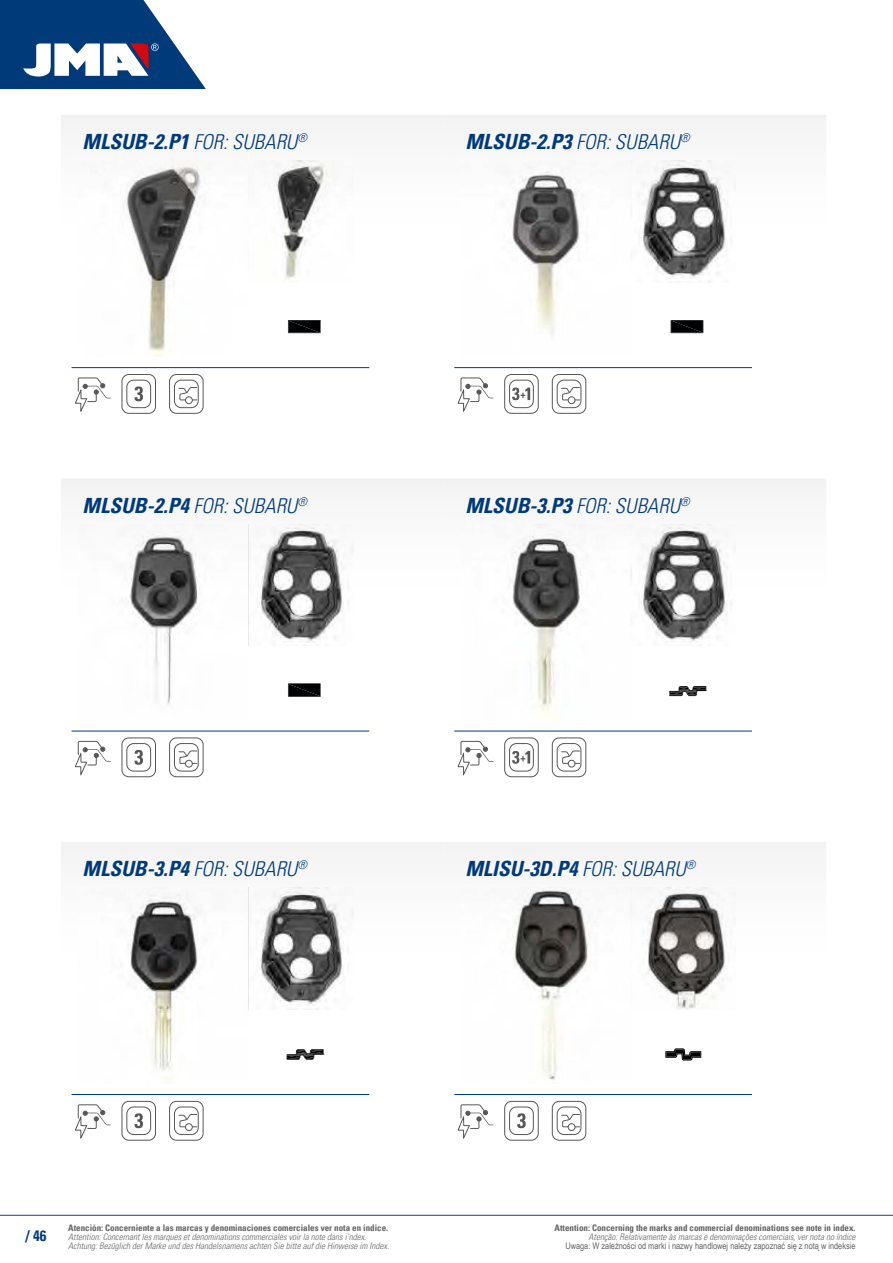
<style>
.page{position:relative;width:893px;height:1263px;background:#fff}
.page>*{position:absolute;margin:0;border:0;box-sizing:border-box;transform-origin:0 0}
.t1{font:italic 700 condensed 21px "Univers LT Std";color:#003a78}
.t2{font:700 condensed 15px "Univers LT Std";color:#003a78}
.t3{font:italic 300 condensed 9px/9px "Univers LT Std";color:#646363}
.t4{font:700 condensed 9px "Univers LT Std";color:#646363}
.t5{font:9px "Arial Narrow";color:#646363}
.s1{font-weight:300;font-size:20.55px}
</style>
<div class="page">
<hr style="left:0;top:1215px;width:893px;height:1px;background:#1d3d90">
<svg style="left:0;top:0;width:206px;height:89px"></svg>
<img style="left:249px;top:161px;width:104px;height:121px">
<img style="left:78px;top:154px;width:170px;height:203px">
<img style="left:78px;top:160px;width:170px;height:141px">
<svg style="left:287px;top:320px;width:34px;height:14px"></svg>
<hr style="left:72px;top:367px;width:297px;height:1px;background:#003a78">
<svg style="left:75px;top:377px;width:36px;height:34px"></svg>
<div style="left:122px;top:374px;width:34px;height:40px;border:1px solid #575756;border-radius:7px"></div>
<div style="left:126px;top:380px;width:25px;height:28px;border:1px solid #575756;border-radius:7px"></div>
<svg style="left:134px;top:386px;width:9px;height:15px"></svg>
<div style="left:169px;top:374px;width:34px;height:40px;border:1px solid #575756;border-radius:7px"></div>
<div style="left:174px;top:380px;width:25px;height:28px;border:1px solid #575756;border-radius:7px"></div>
<div style="left:185px;top:396px;width:8px;height:8px;border:1px solid #575756;border-radius:50%"></div>
<svg style="left:178px;top:387px;width:20px;height:14px"></svg>
<img style="left:632px;top:161px;width:104px;height:121px">
<img style="left:461px;top:154px;width:170px;height:181px">
<img style="left:461px;top:160px;width:170px;height:141px">
<svg style="left:670px;top:320px;width:34px;height:14px"></svg>
<hr style="left:454px;top:367px;width:298px;height:1px;background:#003a78">
<svg style="left:458px;top:377px;width:35px;height:34px"></svg>
<div style="left:504px;top:374px;width:35px;height:40px;border:1px solid #575756;border-radius:7px"></div>
<div style="left:509px;top:380px;width:25px;height:28px;border:1px solid #575756;border-radius:7px"></div>
<svg style="left:512px;top:388px;width:18px;height:12px"></svg>
<div style="left:552px;top:374px;width:34px;height:40px;border:1px solid #575756;border-radius:7px"></div>
<div style="left:557px;top:380px;width:24px;height:28px;border:1px solid #575756;border-radius:7px"></div>
<div style="left:568px;top:396px;width:7px;height:8px;border:1px solid #575756;border-radius:50%"></div>
<svg style="left:561px;top:387px;width:19px;height:14px"></svg>
<img style="left:249px;top:524px;width:104px;height:122px">
<img style="left:78px;top:518px;width:170px;height:187px">
<img style="left:248px;top:524px;width:1px;height:122px">
<img style="left:78px;top:524px;width:170px;height:140px">
<svg style="left:287px;top:683px;width:34px;height:14px"></svg>
<hr style="left:72px;top:731px;width:297px;height:1px;background:#003a78">
<svg style="left:75px;top:741px;width:36px;height:34px"></svg>
<div style="left:122px;top:737px;width:34px;height:40px;border:1px solid #575756;border-radius:7px"></div>
<div style="left:126px;top:743px;width:25px;height:28px;border:1px solid #575756;border-radius:7px"></div>
<svg style="left:134px;top:750px;width:9px;height:15px"></svg>
<div style="left:169px;top:737px;width:34px;height:40px;border:1px solid #575756;border-radius:7px"></div>
<div style="left:174px;top:743px;width:25px;height:28px;border:1px solid #575756;border-radius:7px"></div>
<div style="left:185px;top:760px;width:8px;height:7px;border:1px solid #575756;border-radius:50%"></div>
<svg style="left:178px;top:750px;width:20px;height:14px"></svg>
<img style="left:632px;top:524px;width:104px;height:122px">
<img style="left:461px;top:518px;width:170px;height:202px">
<img style="left:461px;top:524px;width:170px;height:140px">
<svg style="left:669px;top:686px;width:38px;height:11px"></svg>
<hr style="left:454px;top:731px;width:298px;height:1px;background:#003a78">
<svg style="left:458px;top:741px;width:35px;height:34px"></svg>
<div style="left:504px;top:737px;width:35px;height:40px;border:1px solid #575756;border-radius:7px"></div>
<div style="left:509px;top:743px;width:25px;height:28px;border:1px solid #575756;border-radius:7px"></div>
<svg style="left:512px;top:751px;width:18px;height:13px"></svg>
<div style="left:552px;top:737px;width:34px;height:40px;border:1px solid #575756;border-radius:7px"></div>
<div style="left:557px;top:743px;width:24px;height:28px;border:1px solid #575756;border-radius:7px"></div>
<div style="left:568px;top:760px;width:7px;height:7px;border:1px solid #575756;border-radius:50%"></div>
<svg style="left:561px;top:750px;width:19px;height:14px"></svg>
<img style="left:249px;top:888px;width:104px;height:121px">
<img style="left:78px;top:881px;width:170px;height:198px">
<img style="left:248px;top:887px;width:1px;height:123px">
<img style="left:78px;top:887px;width:170px;height:141px">
<svg style="left:286px;top:1049px;width:39px;height:11px"></svg>
<hr style="left:72px;top:1094px;width:297px;height:1px;background:#003a78">
<svg style="left:75px;top:1104px;width:36px;height:34px"></svg>
<div style="left:122px;top:1101px;width:34px;height:39px;border:1px solid #575756;border-radius:7px"></div>
<div style="left:126px;top:1106px;width:25px;height:29px;border:1px solid #575756;border-radius:7px"></div>
<svg style="left:134px;top:1113px;width:9px;height:15px"></svg>
<div style="left:169px;top:1101px;width:34px;height:39px;border:1px solid #575756;border-radius:7px"></div>
<div style="left:174px;top:1106px;width:25px;height:29px;border:1px solid #575756;border-radius:7px"></div>
<div style="left:185px;top:1123px;width:8px;height:8px;border:1px solid #575756;border-radius:50%"></div>
<svg style="left:178px;top:1114px;width:20px;height:13px"></svg>
<img style="left:632px;top:888px;width:104px;height:121px">
<img style="left:461px;top:881px;width:170px;height:200px">
<img style="left:461px;top:887px;width:170px;height:141px">
<svg style="left:665px;top:1048px;width:36px;height:12px"></svg>
<hr style="left:454px;top:1094px;width:298px;height:1px;background:#003a78">
<svg style="left:458px;top:1104px;width:35px;height:34px"></svg>
<div style="left:504px;top:1101px;width:35px;height:39px;border:1px solid #575756;border-radius:7px"></div>
<div style="left:509px;top:1106px;width:25px;height:29px;border:1px solid #575756;border-radius:7px"></div>
<svg style="left:517px;top:1113px;width:9px;height:15px"></svg>
<div style="left:552px;top:1101px;width:34px;height:39px;border:1px solid #575756;border-radius:7px"></div>
<div style="left:557px;top:1106px;width:24px;height:29px;border:1px solid #575756;border-radius:7px"></div>
<div style="left:568px;top:1123px;width:7px;height:8px;border:1px solid #575756;border-radius:50%"></div>
<svg style="left:561px;top:1114px;width:19px;height:13px"></svg>
<h1 class="t1" style="left:83px;top:129px;width:226px">MLSUB-2.P1 <span class="s1">FOR: SUBARU</span><sup>®</sup></h1>
<h1 class="t1" style="left:465px;top:129px;width:226px">MLSUB-2.P3 <span class="s1">FOR: SUBARU</span><sup>®</sup></h1>
<h1 class="t1" style="left:83px;top:492px;width:226px">MLSUB-2.P4 <span class="s1">FOR: SUBARU</span><sup>®</sup></h1>
<h1 class="t1" style="left:465px;top:492px;width:226px">MLSUB-3.P3 <span class="s1">FOR: SUBARU</span><sup>®</sup></h1>
<h1 class="t1" style="left:83px;top:856px;width:226px">MLSUB-3.P4 <span class="s1">FOR: SUBARU</span><sup>®</sup></h1>
<h1 class="t1" style="left:465px;top:856px;width:232px">MLISU-3D.P4 <span class="s1">FOR: SUBARU</span><sup>®</sup></h1>
<h2 class="t2" style="left:26px;top:1227px;width:22px">/ 46</h2>
<p class="t4" style="left:68px;top:1222px;width:321px">Atención: Concerniente a las marcas y denominaciones comerciales ver nota en índice.</p>
<p class="t3" style="left:68px;top:1232px;width:322px">Attention: Concernant les marques et denominations commerciales voir la note dans i’ndex.<br>Achtung: Bezüglich der Marke und des Handelsnamens achten Sie bitte auf die Hinweise im Index.</p>
<p class="t4" style="left:554px;top:1222px;width:302px">Attention: Concerning the marks and commercial denominations see note in index.</p>
<p class="t3" style="left:589px;top:1232px;width:268px">Atenção: Relativamente às marcas e denominações comerciais, ver nota no índice</p>
<p class="t5" style="left:565px;top:1239px;width:291px">Uwaga: W zależności od marki i nazwy handlowej należy zapoznać się z notą w indeksie</p>
</div>
